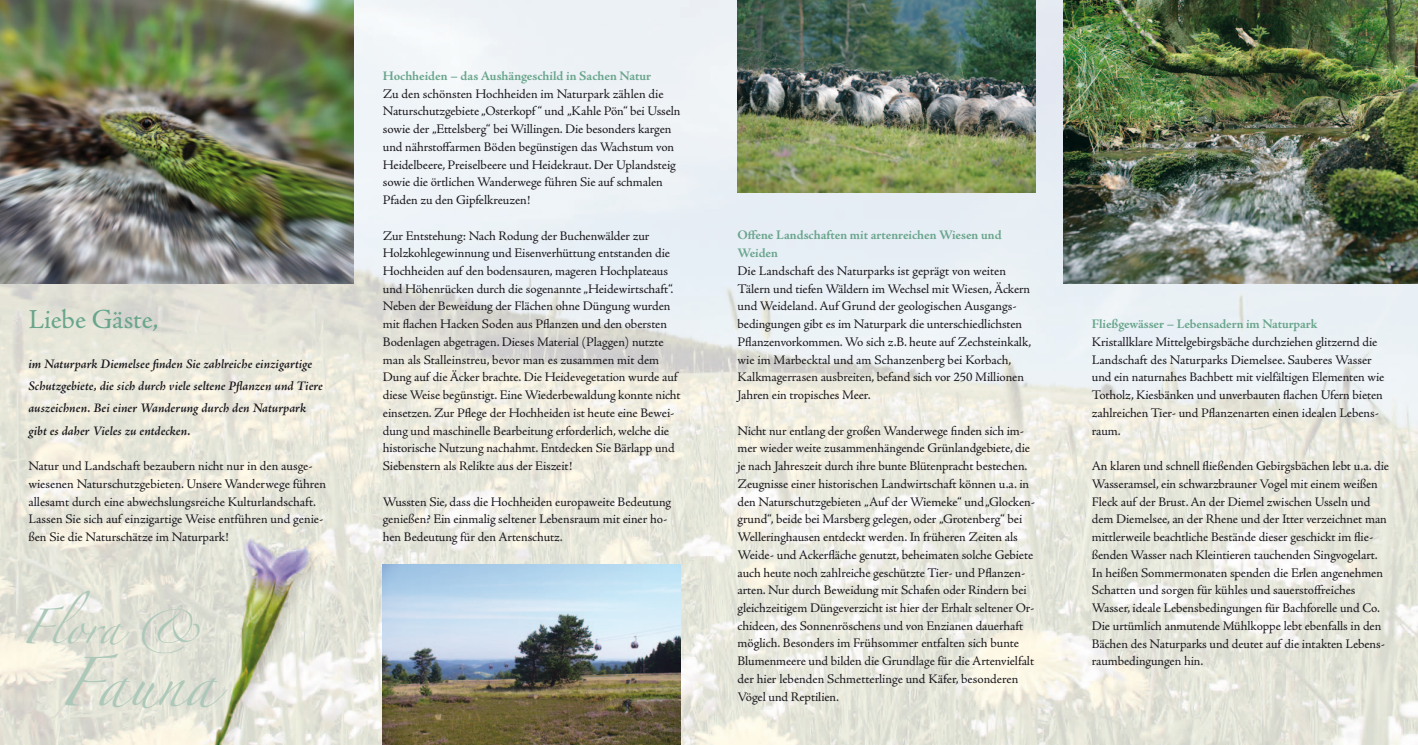
<style>
.page{position:relative;width:1418px;height:745px;background:#fff}
.page>*{position:absolute;margin:0;border:0;box-sizing:border-box;transform-origin:0 0}
.t1{font:43.75px "Zapfino";color:#adc8b9}
.t2{font:31.25px "Zapfino";color:#adc8b9}
.t3{font:27.5px "Adobe Jenson Pro";letter-spacing:-.005em;color:#68a58b}
.t4{font:13.12px/17.8px "Adobe Jenson Pro";letter-spacing:-.005em;color:#1a171c}
.t5{font:italic 600 13.12px/22.1px "Adobe Jenson Pro";color:#1a171c}
.t6{font:700 13.12px/17.8px "Adobe Jenson Pro";letter-spacing:-.005em;color:#68a58b}
</style>
<div class="page">
<img style="left:0;top:0;width:1417px;height:744px">
<img style="left:0;top:0;width:353px;height:283px">
<img style="left:383px;top:563px;width:297px;height:181px">
<img style="left:737px;top:0;width:298px;height:192px">
<img style="left:1063px;top:0;width:354px;height:283px">
<h3 class="t3" style="left:28px;top:304px;width:131px">Liebe Gäste,</h3>
<p class="t5" style="left:28px;top:353px;width:296px">im Naturpark Diemelsee finden Sie zahlreiche einzigartige Schutzgebiete, die sich durch viele seltene Pflanzen und Tiere auszeichnen. Bei einer Wanderung durch den Naturpark gibt es daher Vieles zu entdecken.</p>
<p class="t4" style="left:28px;top:457px;width:299px">Natur und Landschaft bezaubern nicht nur in den ausge&shy;wiesenen Naturschutzgebieten. Unsere Wanderwege führen allesamt durch eine abwechslungsreiche Kulturlandschaft.<br>Lassen Sie sich auf einzigartige Weise entführen und genie&shy;ßen Sie die Naturschätze im Naturpark!</p>
<h2 class="t2" style="left:22px;top:613px;width:186px">Flora &amp;</h2>
<h1 class="t1" style="left:59px;top:664px;width:159px">Fauna</h1>
<p class="t6" style="left:383px;top:67px;width:270px">Hochheiden – das Aushängeschild in Sachen Natur</p>
<p class="t4" style="left:383px;top:85px;width:299px">Zu den schönsten Hochheiden im Naturpark zählen die Naturschutzgebiete „Osterkopf “ und „Kahle Pön“ bei Usseln sowie der „Ettelsberg“ bei Willingen. Die besonders kargen und nährstoffarmen Böden begünstigen das Wachstum von Heidelbeere, Preiselbeere und Heidekraut. Der Uplandsteig sowie die örtlichen Wanderwege führen Sie auf schmalen Pfaden zu den Gipfelkreuzen!</p>
<p class="t4" style="left:383px;top:226px;width:299px">Zur Entstehung: Nach Rodung der Buchenwälder zur Holzkohlegewinnung und Eisenverhüttung entstanden die Hochheiden auf den bodensauren, mageren Hochplateaus und Höhenrücken durch die sogenannte „Heidewirtschaft“.<br>Neben der Beweidung der Flächen ohne Düngung wurden mit flachen Hacken Soden aus Pflanzen und den obersten Bodenlagen abgetragen. Dieses Material (Plaggen) nutzte man als Stalleinstreu, bevor man es zusammen mit dem Dung auf die Äcker brachte. Die Heidevegetation wurde auf diese Weise begünstigt. Eine Wiederbewaldung konnte nicht einsetzen. Zur Pflege der Hochheiden ist heute eine Bewei&shy;dung und maschinelle Bearbeitung erforderlich, welche die historische Nutzung nachahmt. Entdecken Sie Bärlapp und Siebenstern als Relikte aus der Eiszeit!</p>
<p class="t4" style="left:383px;top:492px;width:290px">Wussten Sie, dass die Hochheiden europaweite Bedeutung genießen? Ein einmalig seltener Lebensraum mit einer ho&shy;hen Bedeutung für den Artenschutz.</p>
<p class="t6" style="left:737px;top:226px;width:266px">Offene Landschaften mit artenreichen Wiesen und<br>Weiden</p>
<p class="t4" style="left:737px;top:262px;width:295px">Die Landschaft des Naturparks ist geprägt von weiten Tälern und tiefen Wäldern im Wechsel mit Wiesen, Äckern und Weideland. Auf Grund der geologischen Ausgangs&shy;bedingungen gibt es im Naturpark die unterschiedlichsten Pflanzenvorkommen. Wo sich z.B. heute auf Zechsteinkalk, wie im Marbecktal und am Schanzenberg bei Korbach, Kalkmagerrasen ausbreiten, befand sich vor 250 Millionen Jahren ein tropisches Meer.</p>
<p class="t4" style="left:737px;top:421px;width:299px">Nicht nur entlang der großen Wanderwege finden sich im&shy;mer wieder weite zusammenhängende Grünlandgebiete, die je nach Jahreszeit durch ihre bunte Blütenpracht bestechen.<br>Zeugnisse einer historischen Landwirtschaft können u.a. in den Naturschutzgebieten „Auf der Wiemeke“ und „Glocken&shy;grund“, beide bei Marsberg gelegen, oder „Grotenberg“ bei Welleringhausen entdeckt werden. In früheren Zeiten als Weide- und Ackerfläche genutzt, beheimaten solche Gebiete auch heute noch zahlreiche geschützte Tier- und Pflanzen&shy;arten. Nur durch Beweidung mit Schafen oder Rindern bei gleichzeitigem Düngeverzicht ist hier der Erhalt seltener Or&shy;chideen, des Sonnenröschens und von Enzianen dauerhaft möglich. Besonders im Frühsommer entfalten sich bunte Blumenmeere und bilden die Grundlage für die Artenvielfalt der hier lebenden Schmetterlinge und Käfer, besonderen Vögel und Reptilien.</p>
<p class="t6" style="left:1091px;top:315px;width:227px">Fließgewässer – Lebensadern im Naturpark</p>
<p class="t4" style="left:1091px;top:333px;width:294px">Kristallklare Mittelgebirgsbäche durchziehen glitzernd die Landschaft des Naturparks Diemelsee. Sauberes Wasser und ein naturnahes Bachbett mit vielfältigen Elementen wie Totholz, Kiesbänken und unverbauten flachen Ufern bieten zahlreichen Tier- und Pflanzenarten einen idealen Lebens&shy;raum.</p>
<p class="t4" style="left:1091px;top:457px;width:299px">An klaren und schnell fließenden Gebirgsbächen lebt u.a. die Wasseramsel, ein schwarzbrauner Vogel mit einem weißen Fleck auf der Brust. An der Diemel zwischen Usseln und dem Diemelsee, an der Rhene und der Itter verzeichnet man mittlerweile beachtliche Bestände dieser geschickt im flie&shy;ßenden Wasser nach Kleintieren tauchenden Singvogelart.<br>In heißen Sommermonaten spenden die Erlen angenehmen Schatten und sorgen für kühles und sauerstoffreiches Wasser, ideale Lebensbedingungen für Bachforelle und Co.<br>Die urtümlich anmutende Mühlkoppe lebt ebenfalls in den Bächen des Naturparks und deutet auf die intakten Lebens&shy;raumbedingungen hin.</p>
</div>
